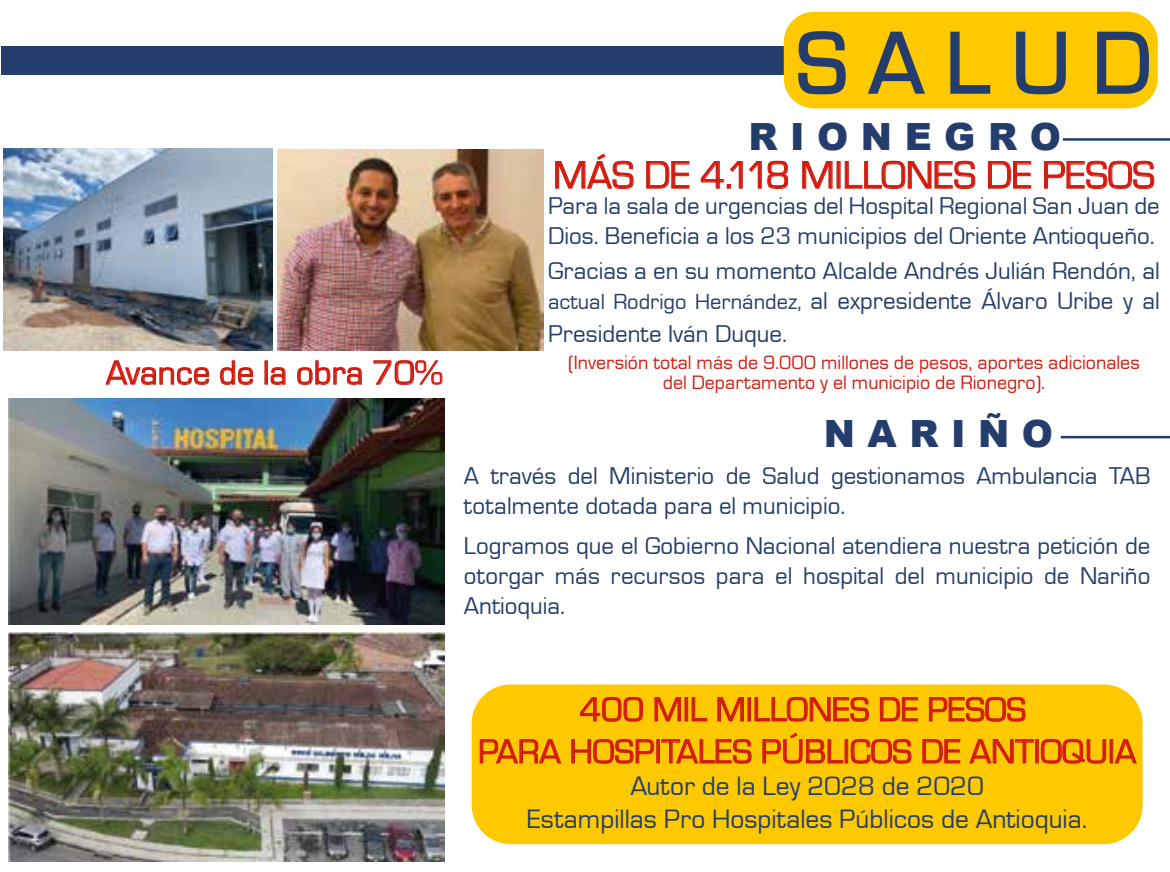
<style>
.page{position:relative;width:1170px;height:872px;background:#fff}
.page>*{position:absolute;margin:0;border:0;box-sizing:border-box;transform-origin:0 0}
.t1{font:89.25px "Eurostar";color:#243d6c}
.t2{font:40px "Eurostar";color:#d31b10}
.t3{font:900 37.5px "Arial";color:#243d6c}
.t4{font:35px/42px "Eurostar";color:#d31b10;text-align:center}
.t5{font:34.75px "Eurostar";color:#d31b10}
.t6{font:27.5px/33px "Eurostar";color:#243d6c;text-align:center}
.t7{font:25px/30px "Eurostar";color:#243d6c}
.t8{font:20px/20px "Eurostar";color:#d31b10;text-align:center}
.s1{font-size:22.5px}
</style>
<div class="page">
<hr style="left:1062px;top:138px;width:107px;height:3px;background:#243d6c">
<hr style="left:1060px;top:436px;width:109px;height:2px;background:#243d6c">
<div style="left:1px;top:46px;width:1146px;height:29px;background:#243d6c"></div>
<div style="left:783px;top:12px;width:374px;height:96px;background:#fec900;border-radius:30px"></div>
<svg style="left:798px;top:31px;width:48px;height:64px"></svg>
<svg style="left:868px;top:31px;width:57px;height:63px"></svg>
<svg style="left:950px;top:31px;width:41px;height:63px"></svg>
<svg style="left:1016px;top:31px;width:50px;height:64px"></svg>
<svg style="left:1097px;top:31px;width:52px;height:63px"></svg>
<img style="left:8px;top:398px;width:436px;height:227px">
<svg style="left:555px;top:153px;width:78px;height:36px"></svg>
<svg style="left:646px;top:161px;width:43px;height:28px"></svg>
<svg style="left:700px;top:161px;width:42px;height:28px"></svg>
<svg style="left:749px;top:161px;width:12px;height:28px"></svg>
<svg style="left:767px;top:161px;width:21px;height:28px"></svg>
<svg style="left:802px;top:161px;width:30px;height:28px"></svg>
<svg style="left:844px;top:161px;width:131px;height:28px"></svg>
<svg style="left:988px;top:161px;width:43px;height:28px"></svg>
<svg style="left:1044px;top:161px;width:110px;height:28px"></svg>
<div style="left:471px;top:684px;width:671px;height:160px;background:#fec900;border-radius:39px"></div>
<svg style="left:580px;top:696px;width:63px;height:26px"></svg>
<svg style="left:654px;top:697px;width:27px;height:24px"></svg>
<div style="left:684px;top:697px;width:4px;height:24px;border:1px solid #d31b10"></div>
<svg style="left:691px;top:697px;width:16px;height:24px"></svg>
<svg style="left:717px;top:697px;width:27px;height:24px"></svg>
<svg style="left:754px;top:697px;width:115px;height:25px"></svg>
<svg style="left:879px;top:697px;width:38px;height:24px"></svg>
<svg style="left:929px;top:697px;width:96px;height:25px"></svg>
<svg style="left:479px;top:739px;width:82px;height:25px"></svg>
<svg style="left:571px;top:739px;width:83px;height:25px"></svg>
<svg style="left:661px;top:739px;width:90px;height:25px"></svg>
<svg style="left:762px;top:732px;width:81px;height:32px"></svg>
<div style="left:844px;top:739px;width:4px;height:24px;border:1px solid #d31b10"></div>
<svg style="left:850px;top:739px;width:61px;height:25px"></svg>
<svg style="left:922px;top:739px;width:38px;height:24px"></svg>
<svg style="left:969px;top:739px;width:64px;height:25px"></svg>
<div style="left:1035px;top:739px;width:3px;height:24px;border:1px solid #d31b10"></div>
<svg style="left:1040px;top:739px;width:66px;height:25px"></svg>
<div style="left:1109px;top:739px;width:3px;height:24px;border:1px solid #d31b10"></div>
<svg style="left:1114px;top:739px;width:22px;height:25px"></svg>
<img style="left:8px;top:632px;width:436px;height:229px">
<svg style="left:105px;top:360px;width:104px;height:25px"></svg>
<svg style="left:220px;top:360px;width:33px;height:25px"></svg>
<div style="left:265px;top:360px;width:3px;height:24px;border:1px solid #d31b10"></div>
<svg style="left:270px;top:367px;width:15px;height:18px"></svg>
<svg style="left:297px;top:360px;width:65px;height:25px"></svg>
<svg style="left:373px;top:360px;width:69px;height:25px"></svg>
<img style="left:278px;top:149px;width:265px;height:201px">
<img style="left:3px;top:149px;width:269px;height:202px">
<h1 class="t1" style="left:796px;top:7px;width:355px">S A L U D</h1>
<h3 class="t3" style="left:748px;top:109px;width:314px">R I O N E G R O</h3>
<h2 class="t2" style="left:553px;top:150px;width:603px">MÁS DE 4.118 MILLONES DE PESOS</h2>
<p class="t7" style="left:548px;top:190px;width:613px">Para la sala de urgencias del Hospital Regional San Juan de<br>Dios. Beneficia a los 23 municipios del Oriente Antioqueño.</p>
<p class="t7" style="left:548px;top:255px;width:613px">Gracias a en su momento Alcalde Andrés Julián Rendón, al <span class="s1">actual Rodrigo Hernández,</span> al expresidente Álvaro Uribe y al</p>
<p class="t7" style="left:548px;top:318px;width:240px">Presidente Iván Duque.</p>
<h3 class="t5" style="left:106px;top:351px;width:338px">Avance de la obra 70%</h3>
<p class="t8" style="left:568px;top:352px;width:573px">(Inversión total más de 9.000 millones de pesos, aportes adicionales del Departamento y el municipio de Rionegro).</p>
<h3 class="t3" style="left:823px;top:407px;width:231px">N A R I Ñ O</h3>
<p class="t7" style="left:464px;top:459px;width:688px">A través del Ministerio de Salud gestionamos Ambulancia TAB totalmente dotada para el municipio.</p>
<p class="t7" style="left:464px;top:529px;width:688px;text-align:justify">Logramos que el Gobierno Nacional atendiera nuestra petición de otorgar más recursos para el hospital del municipio de Nariño Antioquia.</p>
<h3 class="t4" style="left:478px;top:687px;width:659px">400 MIL MILLONES DE PESOS<br>PARA HOSPITALES PÚBLICOS DE ANTIOQUIA</h3>
<p class="t6" style="left:527px;top:768px;width:561px">Autor de la Ley 2028 de 2020<br>Estampillas Pro Hospitales Públicos de Antioquia.</p>
</div>
